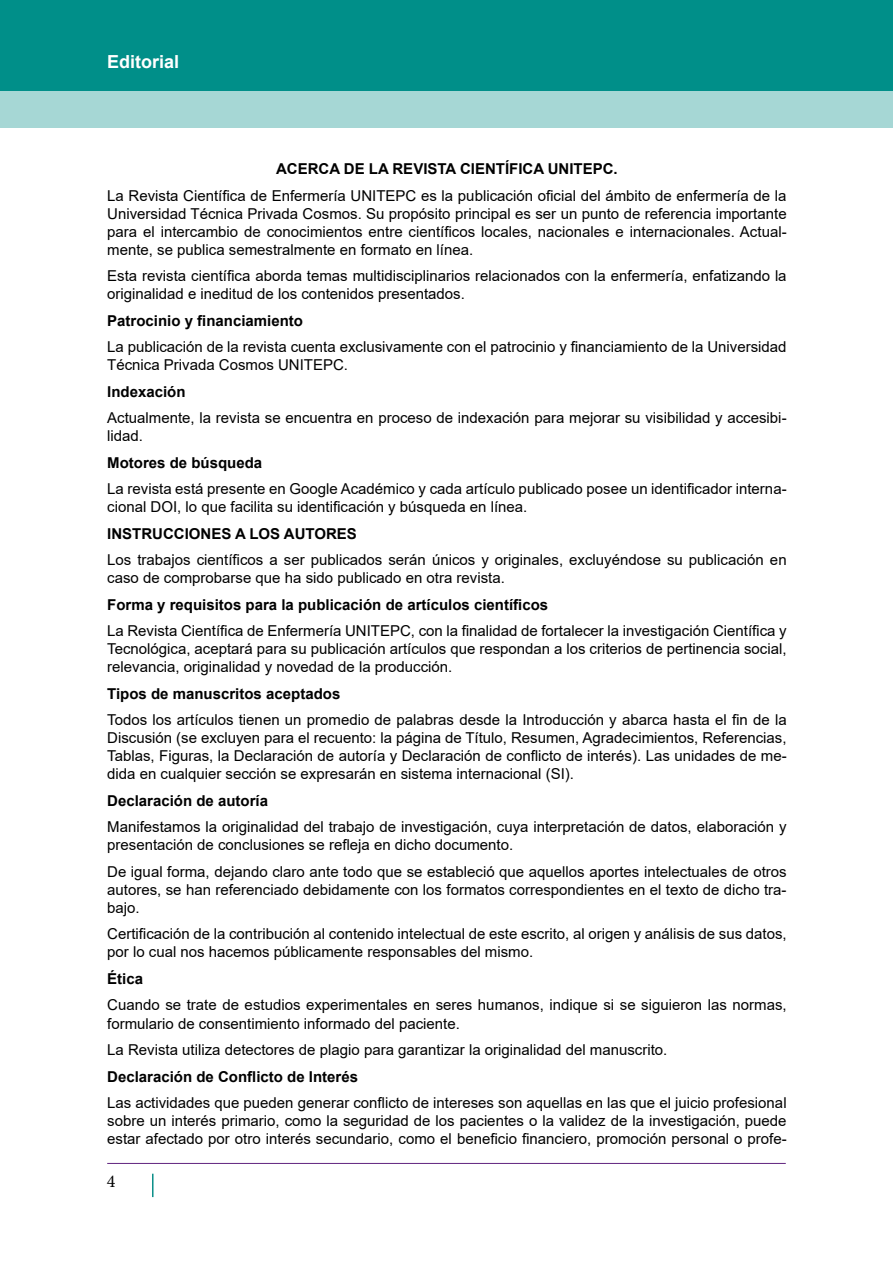
<style>
.page{position:relative;width:893px;height:1263px;background:#fff}
.page>*{position:absolute;margin:0;border:0;box-sizing:border-box;transform-origin:0 0}
.t1{font:700 18px "Arial";color:#fff}
.t2{font:18px "Minion Pro";color:#000}
.t3{font:15px/18px "Arial";color:#000}
.t4{font:700 15px "Arial";color:#000}
</style>
<div class="page">
<div style="left:0;top:55px;width:893px;height:73px;background:#a6d7d5"></div>
<div style="left:0;top:0;width:893px;height:91px;background:#008f89"></div>
<hr style="left:107px;top:1163px;width:679px;height:1px;background:#60247f">
<hr style="left:152px;top:1174px;width:2px;height:23px;background:#0b8f89">
<p class="t1" style="left:107px;top:49px;width:74px">Editorial</p>
<p class="t4" style="left:276px;top:158px;width:343px">ACERCA DE LA REVISTA CIENTÍFICA UNITEPC.</p>
<p class="t3" style="left:107px;top:186px;width:681px;text-align:justify">La Revista Científica de Enfermería UNITEPC es la publicación oficial del ámbito de enfermería de la Universidad Técnica Privada Cosmos. Su propósito principal es ser un punto de referencia importante para el intercambio de conocimientos entre científicos locales, nacionales e internacionales. Actual&shy;mente, se publica semestralmente en formato en línea.</p>
<p class="t3" style="left:107px;top:267px;width:681px">Esta revista científica aborda temas multidisciplinarios relacionados con la enfermería, enfatizando la originalidad e ineditud de los contenidos presentados.</p>
<p class="t4" style="left:107px;top:310px;width:197px">Patrocinio y financiamiento</p>
<p class="t3" style="left:107px;top:338px;width:681px">La publicación de la revista cuenta exclusivamente con el patrocinio y financiamiento de la Universidad<br>Técnica Privada Cosmos UNITEPC.</p>
<p class="t4" style="left:107px;top:381px;width:80px">Indexación</p>
<p class="t3" style="left:107px;top:409px;width:681px">Actualmente, la revista se encuentra en proceso de indexación para mejorar su visibilidad y accesibi&shy;lidad.</p>
<p class="t4" style="left:107px;top:452px;width:157px">Motores de búsqueda</p>
<p class="t3" style="left:107px;top:480px;width:681px">La revista está presente en Google Académico y cada artículo publicado posee un identificador interna&shy;cional DOI, lo que facilita su identificación y búsqueda en línea.</p>
<p class="t4" style="left:107px;top:523px;width:251px">INSTRUCCIONES A LOS AUTORES</p>
<p class="t3" style="left:107px;top:551px;width:681px">Los trabajos científicos a ser publicados serán únicos y originales, excluyéndose su publicación en caso de comprobarse que ha sido publicado en otra revista.</p>
<p class="t4" style="left:107px;top:594px;width:442px">Forma y requisitos para la publicación de artículos científicos</p>
<p class="t3" style="left:107px;top:622px;width:681px;text-align:justify">La Revista Científica de Enfermería UNITEPC, con la finalidad de fortalecer la investigación Científica y Tecnológica, aceptará para su publicación artículos que respondan a los criterios de pertinencia social, relevancia, originalidad y novedad de la producción.</p>
<p class="t4" style="left:107px;top:683px;width:235px">Tipos de manuscritos aceptados</p>
<p class="t3" style="left:107px;top:711px;width:681px;text-align:justify">Todos los artículos tienen un promedio de palabras desde la Introducción y abarca hasta el fin de la Discusión (se excluyen para el recuento: la página de Título, Resumen, Agradecimientos, Referencias, Tablas, Figuras, la Declaración de autoría y Declaración de conflicto de interés). Las unidades de me&shy;dida en cualquier sección se expresarán en sistema internacional (SI).</p>
<p class="t4" style="left:107px;top:790px;width:162px">Declaración de autoría</p>
<p class="t3" style="left:107px;top:818px;width:681px">Manifestamos la originalidad del trabajo de investigación, cuya interpretación de datos, elaboración y presentación de conclusiones se refleja en dicho documento.</p>
<p class="t3" style="left:107px;top:862px;width:681px;text-align:justify">De igual forma, dejando claro ante todo que se estableció que aquellos aportes intelectuales de otros autores, se han referenciado debidamente con los formatos correspondientes en el texto de dicho tra&shy;bajo.</p>
<p class="t3" style="left:107px;top:925px;width:681px">Certificación de la contribución al contenido intelectual de este escrito, al origen y análisis de sus datos, por lo cual nos hacemos públicamente responsables del mismo.</p>
<p class="t4" style="left:107px;top:968px;width:37px">Ética</p>
<p class="t3" style="left:107px;top:996px;width:681px">Cuando se trate de estudios experimentales en seres humanos, indique si se siguieron las normas, formulario de consentimiento informado del paciente.</p>
<p class="t3" style="left:107px;top:1041px;width:562px">La Revista utiliza detectores de plagio para garantizar la originalidad del manuscrito.</p>
<p class="t4" style="left:107px;top:1066px;width:252px">Declaración de Conflicto de Interés</p>
<p class="t3" style="left:107px;top:1094px;width:681px;text-align:justify">Las actividades que pueden generar conflicto de intereses son aquellas en las que el juicio profesional sobre un interés primario, como la seguridad de los pacientes o la validez de la investigación, puede estar afectado por otro interés secundario, como el beneficio financiero, promoción personal o profe-</p>
<p class="t2" style="left:107px;top:1169px;width:10px">4</p>
</div>
